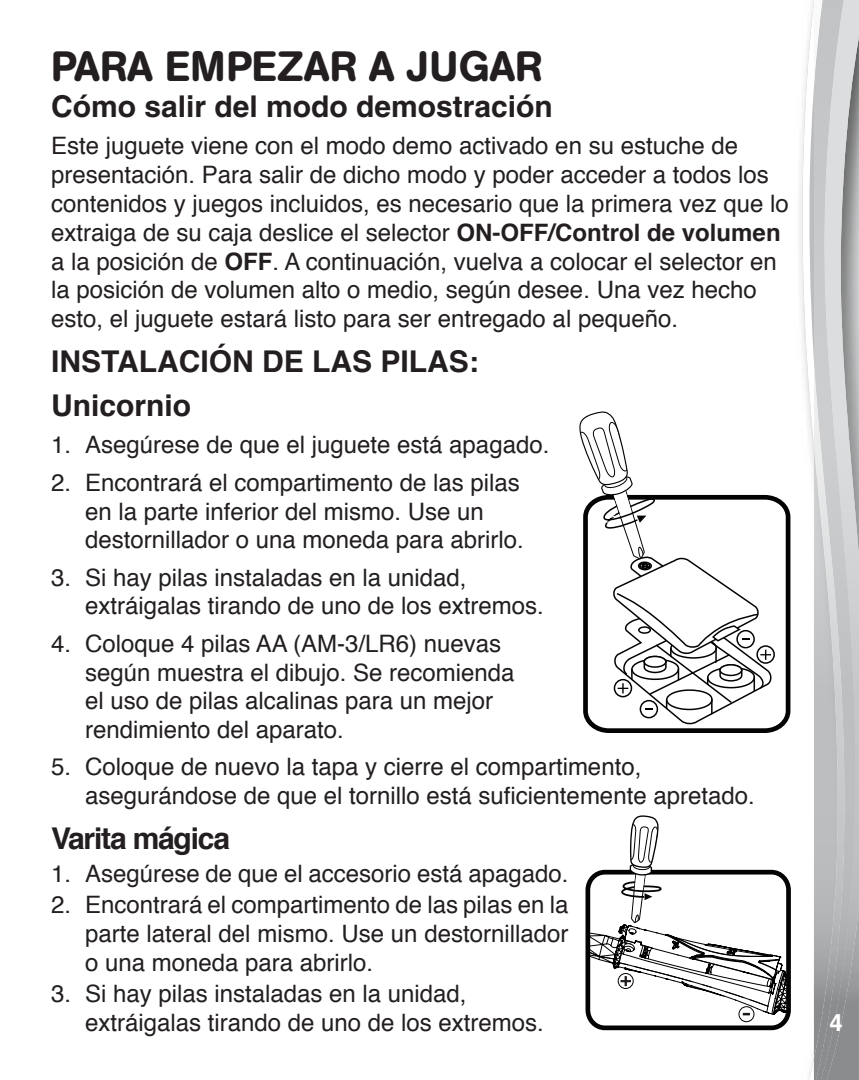
<style>
.page{position:relative;width:859px;height:1080px;background:#fff}
.page>*{position:absolute;margin:0;border:0;box-sizing:border-box;transform-origin:0 0}
.t1{font:500 42px "AG Book Rounded";letter-spacing:.01em;color:#231f20}
.t2{font:700 30px/44.4px "Helvetica";color:#231f20}
.t3{font:700 30px "Helvetica";color:#231f20}
.t4{font:700 30px "Helvetica";letter-spacing:-.04em;color:#231f20}
.t5{font:24px/28.8px "Helvetica";color:#231f20}
.t6{font:700 24px "Helvetica";color:#fff}
.s1{font-weight:700}
</style>
<div class="page">
<svg style="left:802px;top:0;width:12px;height:1080px"></svg>
<img style="left:857px;top:0;width:2px;height:1080px">
<img style="left:847px;top:0;width:10px;height:1080px">
<img style="left:814px;top:0;width:33px;height:1080px">
<svg style="left:589px;top:496px;width:202px;height:237px"></svg>
<div style="left:756px;top:645px;width:19px;height:19px;border:2px solid #030303;border-radius:50%"></div>
<svg style="left:579px;top:411px;width:195px;height:314px"></svg>
<div style="left:739px;top:1006px;width:15px;height:16px;border:1px solid #030303;border-radius:50%"></div>
<div style="left:585px;top:870px;width:206px;height:160px;border:5px solid #030303;border-radius:17px"></div>
<svg style="left:588px;top:815px;width:200px;height:200px"></svg>
<h1 class="t1" style="left:51px;top:42px;width:493px">PARA EMPEZAR A JUGAR</h1>
<p class="t3" style="left:51px;top:88px;width:503px">Cómo salir del modo demostración</p>
<p class="t5" style="left:51px;top:133px;width:739px">Este juguete viene con el modo demo activado en su estuche de presentación. Para salir de dicho modo y poder acceder a todos los contenidos y juegos incluidos, es necesario que la primera vez que lo extraiga de su caja deslice el selector <span class="s1">ON-OFF/Control de volumen </span>a la posición de <span class="s1">OFF</span>. A continuación, vuelva a colocar el selector en la posición de volumen alto o medio, según desee. Una vez hecho esto, el juguete estará listo para ser entregado al pequeño.</p>
<p class="t2" style="left:51px;top:341px;width:429px">INSTALACIÓN DE LAS PILAS:<br>Unicornio</p>
<p class="t5" style="left:51px;top:432px;width:500px">1. Asegúrese de que el juguete está apagado.</p>
<p class="t5" style="left:85px;top:469px;width:440px;text-indent:-34px">2. Encontrará el compartimento de las pilas en la parte inferior del mismo. Use un destornillador o una moneda para abrirlo.</p>
<p class="t5" style="left:85px;top:564px;width:460px;text-indent:-34px">3. Si hay pilas instaladas en la unidad, extráigalas tirando de uno de los extremos.</p>
<p class="t5" style="left:85px;top:630px;width:431px;text-indent:-34px">4. Coloque 4 pilas AA (AM-3/LR6) nuevas según muestra el dibujo. Se recomienda el uso de pilas alcalinas para un mejor rendimiento del aparato.</p>
<p class="t5" style="left:85px;top:754px;width:671px;text-indent:-34px">5. Coloque de nuevo la tapa y cierre el compartimento, asegurándose de que el tornillo está suficientemente apretado.</p>
<p class="t4" style="left:51px;top:818px;width:181px">Varita mágica</p>
<p class="t5" style="left:51px;top:860px;width:519px">1. Asegúrese de que el accesorio está apagado.</p>
<p class="t5" style="left:85px;top:892px;width:485px;text-align:justify;text-indent:-34px">2. Encontrará el compartimento de las pilas en la parte lateral del mismo. Use un destornillador o una moneda para abrirlo.</p>
<p class="t5" style="left:85px;top:981px;width:460px;text-indent:-34px">3. Si hay pilas instaladas en la unidad, extráigalas tirando de uno de los extremos.</p>
<p class="t6" style="left:829px;top:1006px;width:15px">4</p>
</div>
